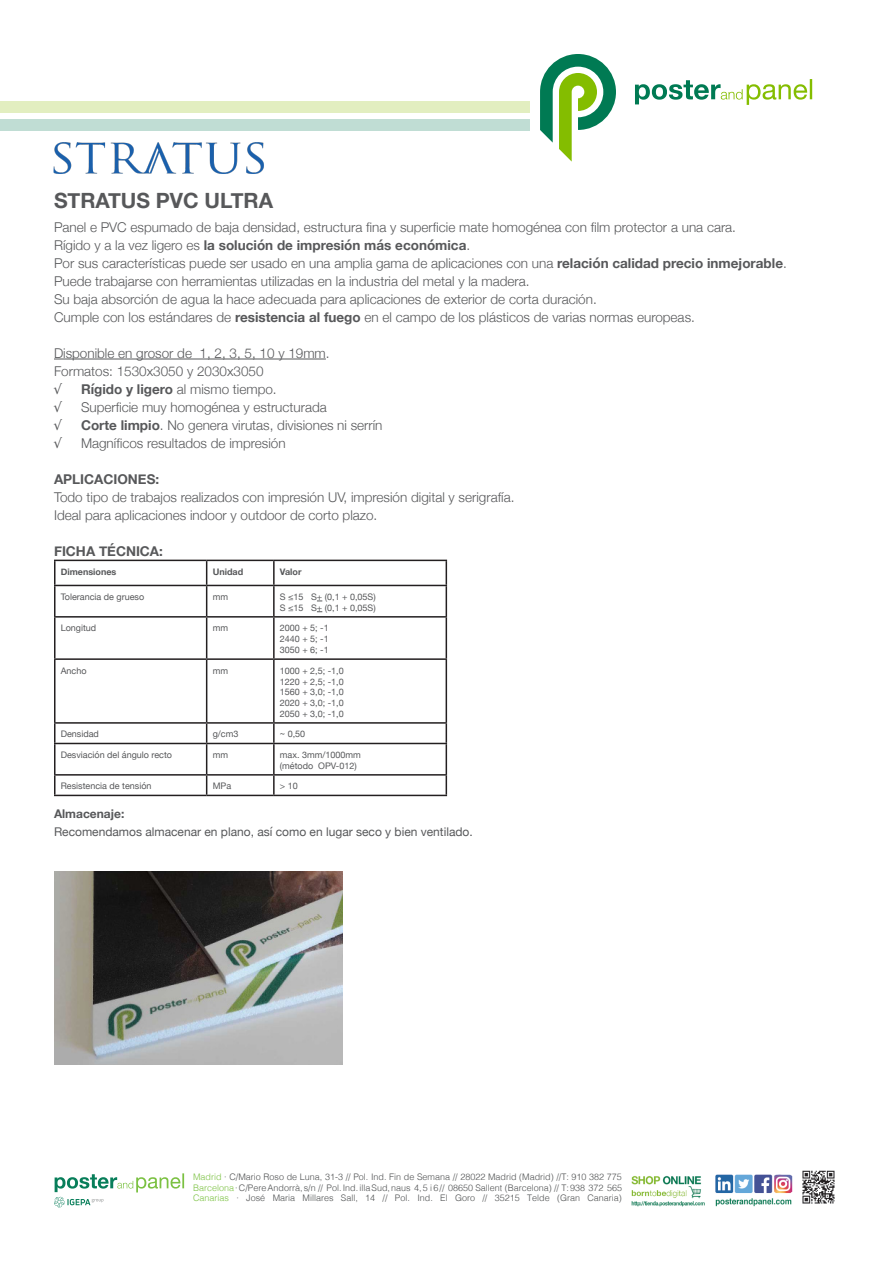
<style>
.page{position:relative;width:893px;height:1263px;background:#fff}
.page>*{position:absolute;margin:0;border:0;box-sizing:border-box;transform-origin:0 0}
.t1{font:700 21px "Helvetica Neue";color:#57585a}
.t2{font:300 13.5px "Helvetica Neue";color:#57585a}
.t3{font:700 13.5px "Helvetica Neue";color:#57585a}
.t4{font:12px "Helvetica Neue";color:#57585a}
.t5{font:700 12px "Helvetica Neue";color:#57585a}
.t6{font:9px "Helvetica Neue";color:#57585a}
.t7{font:300 9px "Helvetica";color:#4f5152}
.t8{font:700 9px "Helvetica Neue";color:#57585a}
.s1{font-weight:300}
.s2{font-weight:700}
.s3{color:#7cc243}
</style>
<div class="page">
<svg style="left:635px;top:79px;width:177px;height:26px"></svg>
<svg style="left:540px;top:54px;width:76px;height:108px"></svg>
<div style="left:0;top:101px;width:530px;height:12px;background:#e2eec0"></div>
<div style="left:0;top:119px;width:530px;height:12px;background:#c0ddd4"></div>
<hr style="left:54px;top:359px;width:272px;height:1px;background:#57585a">
<img style="left:54px;top:871px;width:289px;height:193px">
<hr style="left:54px;top:560px;width:153px;height:1px;background:#231f20">
<hr style="left:54px;top:561px;width:2px;height:24px;background:#231f20">
<hr style="left:207px;top:560px;width:67px;height:1px;background:#231f20">
<svg style="left:206px;top:561px;width:1px;height:24px"></svg>
<hr style="left:274px;top:560px;width:173px;height:1px;background:#231f20">
<hr style="left:273px;top:561px;width:2px;height:24px;background:#231f20">
<svg style="left:446px;top:561px;width:1px;height:24px"></svg>
<hr style="left:54px;top:585px;width:153px;height:1px;background:#231f20">
<hr style="left:54px;top:586px;width:2px;height:30px;background:#231f20">
<hr style="left:207px;top:585px;width:67px;height:1px;background:#231f20">
<hr style="left:206px;top:586px;width:1px;height:30px;background:#231f20">
<hr style="left:274px;top:585px;width:173px;height:1px;background:#231f20">
<hr style="left:273px;top:586px;width:2px;height:30px;background:#231f20">
<hr style="left:446px;top:586px;width:1px;height:30px;background:#231f20">
<hr style="left:54px;top:616px;width:153px;height:2px;background:#231f20">
<hr style="left:54px;top:618px;width:2px;height:40px;background:#231f20">
<hr style="left:207px;top:616px;width:67px;height:2px;background:#231f20">
<hr style="left:206px;top:618px;width:1px;height:40px;background:#231f20">
<hr style="left:274px;top:616px;width:173px;height:2px;background:#231f20">
<hr style="left:273px;top:618px;width:2px;height:40px;background:#231f20">
<hr style="left:446px;top:618px;width:1px;height:40px;background:#231f20">
<hr style="left:54px;top:658px;width:153px;height:2px;background:#231f20">
<hr style="left:54px;top:660px;width:2px;height:62px;background:#231f20">
<hr style="left:207px;top:658px;width:67px;height:2px;background:#231f20">
<hr style="left:206px;top:660px;width:1px;height:62px;background:#231f20">
<hr style="left:274px;top:658px;width:173px;height:2px;background:#231f20">
<hr style="left:273px;top:660px;width:2px;height:62px;background:#231f20">
<hr style="left:446px;top:660px;width:1px;height:62px;background:#231f20">
<hr style="left:54px;top:722px;width:153px;height:2px;background:#231f20">
<svg style="left:54px;top:724px;width:2px;height:19px"></svg>
<hr style="left:207px;top:722px;width:67px;height:2px;background:#231f20">
<svg style="left:206px;top:724px;width:1px;height:19px"></svg>
<hr style="left:274px;top:722px;width:173px;height:2px;background:#231f20">
<svg style="left:273px;top:724px;width:2px;height:19px"></svg>
<svg style="left:446px;top:724px;width:1px;height:19px"></svg>
<hr style="left:54px;top:743px;width:153px;height:1px;background:#231f20">
<hr style="left:54px;top:744px;width:2px;height:30px;background:#231f20">
<hr style="left:207px;top:743px;width:67px;height:1px;background:#231f20">
<hr style="left:206px;top:744px;width:1px;height:30px;background:#231f20">
<hr style="left:274px;top:743px;width:173px;height:1px;background:#231f20">
<hr style="left:273px;top:744px;width:2px;height:30px;background:#231f20">
<hr style="left:446px;top:744px;width:1px;height:30px;background:#231f20">
<hr style="left:54px;top:774px;width:153px;height:2px;background:#231f20">
<svg style="left:54px;top:776px;width:2px;height:19px"></svg>
<hr style="left:207px;top:774px;width:67px;height:2px;background:#231f20">
<svg style="left:206px;top:776px;width:1px;height:19px"></svg>
<hr style="left:274px;top:774px;width:173px;height:2px;background:#231f20">
<svg style="left:273px;top:776px;width:2px;height:19px"></svg>
<svg style="left:446px;top:776px;width:1px;height:19px"></svg>
<hr style="left:54px;top:795px;width:153px;height:1px;background:#231f20">
<hr style="left:207px;top:795px;width:67px;height:1px;background:#231f20">
<hr style="left:274px;top:795px;width:173px;height:1px;background:#231f20">
<img style="left:715px;top:1174px;width:78px;height:33px">
<img style="left:631px;top:1176px;width:71px;height:23px">
<img style="left:631px;top:1201px;width:74px;height:6px">
<img style="left:53px;top:142px;width:211px;height:32px">
<img style="left:802px;top:1170px;width:33px;height:34px">
<svg style="left:54px;top:1173px;width:130px;height:34px"></svg>
<p class="t1" style="left:54px;top:184px;width:221px">STRATUS PVC ULTRA</p>
<p class="t2" style="left:54px;top:216px;width:683px">Panel e PVC espumado de baja densidad, estructura fina y superficie mate homogénea con film protector a una cara.</p>
<p class="t3" style="left:54px;top:234px;width:418px"><span class="s1">Rígido y a la vez ligero es</span> la solución de impresión más económica<span class="s1">.</span></p>
<p class="t2" style="left:54px;top:252px;width:734px">Por sus características puede ser usado en una amplia gama de aplicaciones con una <span class="s2">relación calidad precio inmejorable</span>.</p>
<p class="t2" style="left:54px;top:270px;width:477px">Puede trabajarse con herramientas utilizadas en la industria del metal y la madera.</p>
<p class="t2" style="left:54px;top:288px;width:544px">Su baja absorción de agua la hace adecuada para aplicaciones de exterior de corta duración.</p>
<p class="t2" style="left:54px;top:306px;width:642px">Cumple con los estándares de <span class="s2">resistencia al fuego</span> en el campo de los plásticos de varias normas europeas.</p>
<p class="t2" style="left:54px;top:342px;width:277px">Disponible en grosor de 1, 2, 3, 5, 10 y 19mm.</p>
<p class="t2" style="left:54px;top:360px;width:211px">Formatos: 1530x3050 y 2030x3050</p>
<p class="t2" style="left:81px;top:378px;width:197px"><span class="s2">Rígido y ligero</span> al mismo tiempo.</p>
<p class="t2" style="left:81px;top:396px;width:247px">Superficie muy homogénea y estructurada</p>
<p class="t2" style="left:81px;top:414px;width:303px"><span class="s2">Corte limpio</span>. No genera virutas, divisiones ni serrín</p>
<p class="t2" style="left:81px;top:432px;width:206px">Magníficos resultados de impresión</p>
<p class="t3" style="left:54px;top:468px;width:107px">APLICACIONES:</p>
<p class="t2" style="left:54px;top:486px;width:462px">Todo tipo de trabajos realizados con impresión UV, impresión digital y serigrafía.</p>
<p class="t2" style="left:54px;top:504px;width:325px">Ideal para aplicaciones indoor y outdoor de corto plazo.</p>
<p class="t3" style="left:54px;top:540px;width:110px">FICHA TÉCNICA:</p>
<p class="t8" style="left:61px;top:565px;width:57px">Dimensiones</p>
<p class="t8" style="left:213px;top:565px;width:32px">Unidad</p>
<p class="t8" style="left:280px;top:565px;width:23px">Valor</p>
<p class="t6" style="left:61px;top:590px;width:85px">Tolerancia de grueso</p>
<p class="t6" style="left:213px;top:590px;width:17px">mm</p>
<p class="t6" style="left:280px;top:590px;width:97px">S ≤15 S+ (0,1 + 0,05S)</p>
<p class="t6" style="left:280px;top:601px;width:97px">S ≤15 S+ (0,1 + 0,05S)</p>
<p class="t6" style="left:61px;top:622px;width:37px">Longitud</p>
<p class="t6" style="left:213px;top:622px;width:17px">mm</p>
<p class="t6" style="left:280px;top:622px;width:50px">2000 + 5; -1</p>
<p class="t6" style="left:280px;top:632px;width:50px">2440 + 5; -1</p>
<p class="t6" style="left:280px;top:643px;width:50px">3050 + 6; -1</p>
<p class="t6" style="left:61px;top:664px;width:27px">Ancho</p>
<p class="t6" style="left:213px;top:664px;width:17px">mm</p>
<p class="t6" style="left:280px;top:664px;width:65px">1000 + 2,5; -1,0</p>
<p class="t6" style="left:280px;top:675px;width:65px">1220 + 2,5; -1,0</p>
<p class="t6" style="left:280px;top:686px;width:65px">1560 + 3,0; -1,0</p>
<p class="t6" style="left:280px;top:696px;width:65px">2020 + 3,0; -1,0</p>
<p class="t6" style="left:280px;top:707px;width:65px">2050 + 3,0; -1,0</p>
<p class="t6" style="left:61px;top:728px;width:40px">Densidad</p>
<p class="t6" style="left:213px;top:728px;width:27px">g/cm3</p>
<p class="t6" style="left:280px;top:728px;width:27px">~ 0,50</p>
<p class="t6" style="left:61px;top:748px;width:113px">Desviación del ángulo recto</p>
<p class="t6" style="left:213px;top:748px;width:17px">mm</p>
<p class="t6" style="left:280px;top:748px;width:82px">max. 3mm/1000mm</p>
<p class="t6" style="left:280px;top:759px;width:78px">(método OPV-012)</p>
<p class="t6" style="left:61px;top:780px;width:92px">Resistencia de tensión</p>
<p class="t6" style="left:213px;top:780px;width:20px">MPa</p>
<p class="t6" style="left:280px;top:780px;width:19px">&gt; 10</p>
<p class="t5" style="left:54px;top:804px;width:72px">Almacenaje:</p>
<p class="t4" style="left:54px;top:823px;width:420px">Recomendamos almacenar en plano, así como en lugar seco y bien ventilado.</p>
<p class="t7" style="left:193px;top:1169px;width:430px"><span class="s3">Madrid</span> · C/Mario Roso de Luna, 31-3 // Pol. Ind. Fin de Semana // 28022 Madrid (Madrid) //T: 910 382 775</p>
<p class="t7" style="left:193px;top:1180px;width:430px"><span class="s3">Barcelona</span> · C/Pere Andorrà, s/n // Pol. Ind. illa Sud, naus 4, 5 i 6 // 08650 Sallent (Barcelona) // T: 938 372 565</p>
<p class="t7" style="left:193px;top:1190px;width:430px"><span class="s3">Canarias</span> · José Maria Millares Sall, 14 // Pol. Ind. El Goro // 35215 Telde (Gran Canaria)</p>
</div>
